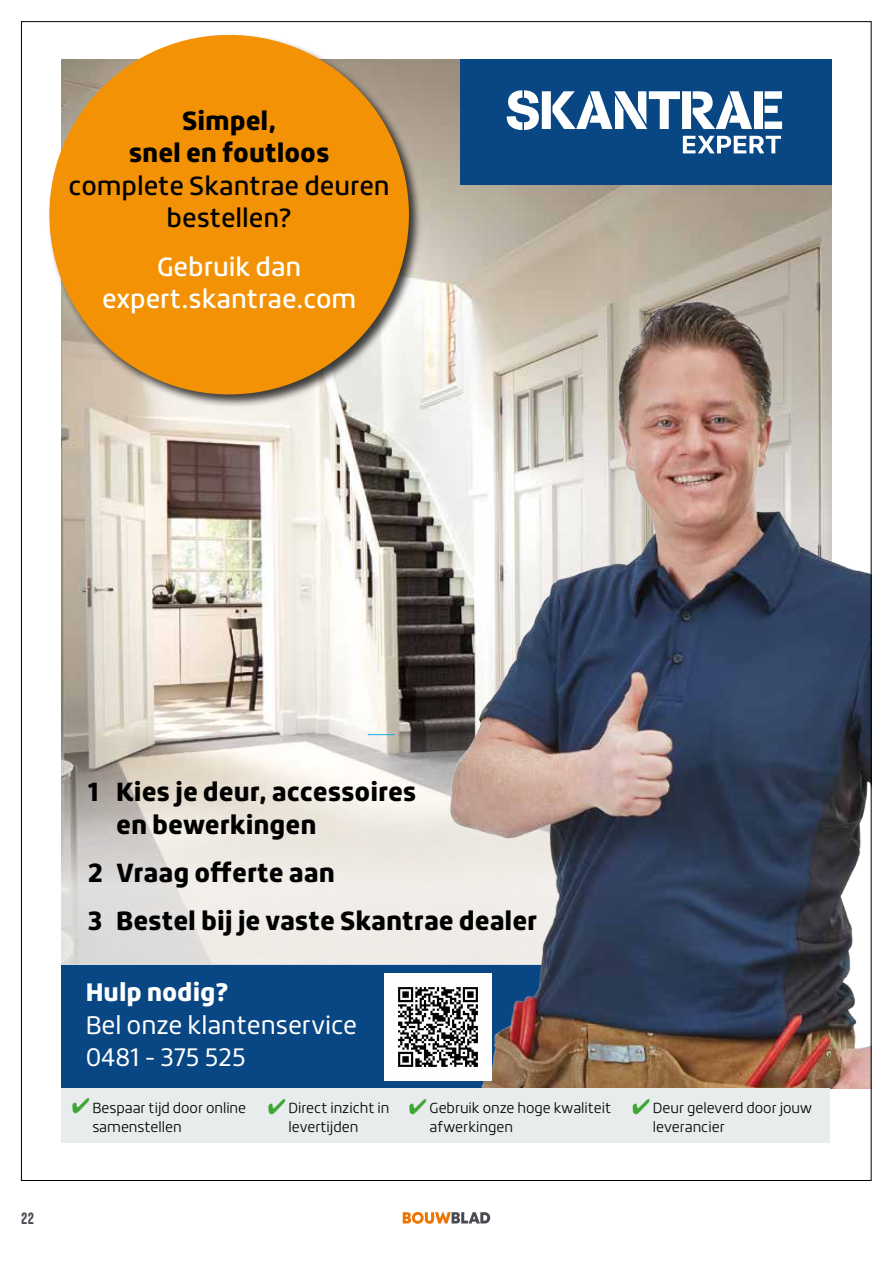
<style>
.page{position:relative;width:893px;height:1263px;background:#fff}
.page>*{position:absolute;margin:0;border:0;box-sizing:border-box;transform-origin:0 0}
.t1{font:900 25.8px/32.2px "Roihu";color:#000}
.t2{font:500 25.8px/32.2px "Roihu";color:#000;text-align:center}
.t3{font:500 25.8px/32.2px "Roihu";color:#fff;text-align:center}
.t4{font:24.75px/32.5px "Roihu";color:#fff}
.t5{font:900 24.75px "Roihu";color:#fff}
.t6{font:15px "High Voltage Rough";color:#4a4c53}
.t7{font:300 14.25px/18.6px "Roihu";color:#000}
</style>
<div class="page">
<svg style="left:403px;top:1212px;width:87px;height:12px"></svg>
<img style="left:62px;top:59px;width:769px;height:652px">
<div style="left:62px;top:964px;width:628px;height:124px;background:#084783"></div>
<div style="left:461px;top:59px;width:371px;height:126px;background:#084783"></div>
<svg style="left:507px;top:90px;width:275px;height:40px"></svg>
<svg style="left:683px;top:136px;width:98px;height:17px"></svg>
<div style="left:48px;top:33px;width:374px;height:375px;background:#000;opacity:.75"></div>
<div style="left:49px;top:35px;width:360px;height:359px;background:#f39204;border-radius:50%"></div>
<svg style="left:62px;top:711px;width:258px;height:253px;background:#ded9d3"></svg>
<img style="left:320px;top:285px;width:549px;height:803px">
<div style="left:62px;top:1088px;width:768px;height:55px;background:#e8ecec"></div>
<img style="left:384px;top:973px;width:107px;height:107px">
<h1 class="t1" style="left:129px;top:105px;width:202px;text-align:center">Simpel,<br>snel en foutloos</h1>
<h1 class="t2" style="left:69px;top:170px;width:323px">complete Skantrae deuren bestellen?</h1>
<h1 class="t3" style="left:102px;top:251px;width:256px">Gebruik dan expert.skantrae.com</h1>
<p class="t6" style="left:21px;top:1210px;width:15px">22</p>
<h1 class="t1" style="left:116px;top:776px;width:302px;text-indent:-29px">1 Kies je deur, accessoires en bewerkingen</h1>
<h1 class="t1" style="left:88px;top:849px;width:451px;line-height:47.8px">2 Vraag offerte aan<br>3 Bestel bij je vaste Skantrae dealer</h1>
<h2 class="t5" style="left:86px;top:978px;width:144px">Hulp nodig?</h2>
<h2 class="t4" style="left:86px;top:1009px;width:273px">Bel onze klantenservice<br>0481 - 375 525</h2>
<p class="t7" style="left:92px;top:1099px;width:155px">Bespaar tijd door online samenstellen</p>
<p class="t7" style="left:289px;top:1099px;width:102px">Direct inzicht in levertijden</p>
<p class="t7" style="left:430px;top:1099px;width:183px">Gebruik onze hoge kwaliteit afwerkingen</p>
<p class="t7" style="left:653px;top:1099px;width:161px">Deur geleverd door jouw leverancier</p>
</div>
